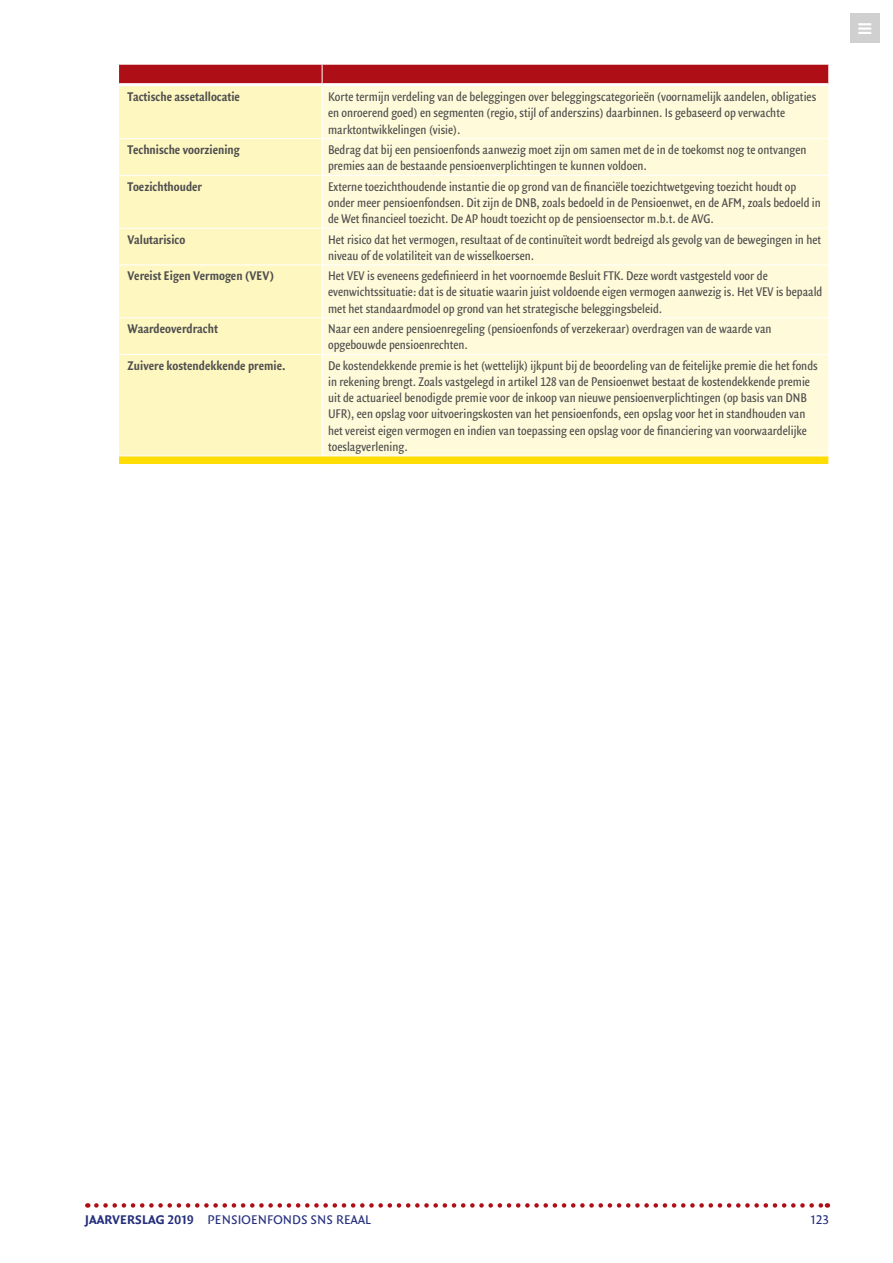
<style>
.page{position:relative;width:893px;height:1263px;background:#fff}
.page>*{position:absolute;margin:0;border:0;box-sizing:border-box;transform-origin:0 0}
.t1{font:condensed 13.5px/16.2px "Quadraat Sans OT";color:#4f4f4f}
.t2{font:13.5px "Quadraat Sans OT Cn Bld";color:#4f4f4f}
.t3{font:13.5px "Quadraat Sans OT";letter-spacing:.01em;color:#242e7c}
.s1{font-family:"Quadraat Sans OT Bld"}
</style>
<div class="page">
<svg style="left:96px;top:1203px;width:732px;height:5px"></svg>
<div style="left:850px;top:13px;width:30px;height:30px;background:#d0d0d0"></div>
<div style="left:119px;top:86px;width:203px;height:370px;background:#fff7c0"></div>
<div style="left:323px;top:86px;width:505px;height:370px;background:#fffad9"></div>
<div style="left:119px;top:456px;width:710px;height:8px;background:#fd0"></div>
<hr style="left:119px;top:138px;width:203px;height:1px;background:#fff">
<hr style="left:322px;top:138px;width:507px;height:1px;background:#fff">
<hr style="left:119px;top:175px;width:203px;height:1px;background:#fff">
<hr style="left:322px;top:175px;width:507px;height:1px;background:#fff">
<hr style="left:119px;top:228px;width:203px;height:1px;background:#fff">
<hr style="left:322px;top:228px;width:507px;height:1px;background:#fff">
<hr style="left:119px;top:264px;width:203px;height:1px;background:#fff">
<hr style="left:322px;top:264px;width:507px;height:1px;background:#fff">
<hr style="left:119px;top:317px;width:203px;height:1px;background:#fff">
<hr style="left:322px;top:317px;width:507px;height:1px;background:#fff">
<hr style="left:119px;top:354px;width:203px;height:1px;background:#fff">
<hr style="left:322px;top:354px;width:507px;height:1px;background:#fff">
<hr style="left:119px;top:456px;width:203px;height:1px;background:#fff">
<hr style="left:322px;top:456px;width:507px;height:1px;background:#fff">
<div style="left:119px;top:64px;width:710px;height:21px;background:#ae0e16"></div>
<hr style="left:119px;top:83px;width:203px;height:3px;background:#fff">
<hr style="left:322px;top:83px;width:506px;height:3px;background:#fff">
<p class="t2" style="left:128px;top:89px;width:114px">Tactische assetallocatie</p>
<p class="t1" style="left:328px;top:89px;width:490px">Korte termijn verdeling van de beleggingen over beleggingscategorieën (voornamelijk aandelen, obligaties en onroerend goed) en segmenten (regio, stijl of anderszins) daarbinnen. Is gebaseerd op verwachte marktontwikkelingen (visie).</p>
<p class="t2" style="left:128px;top:142px;width:114px">Technische voorziening</p>
<p class="t1" style="left:328px;top:142px;width:480px">Bedrag dat bij een pensioenfonds aanwezig moet zijn om samen met de in de toekomst nog te ontvangen premies aan de bestaande pensioenverplichtingen te kunnen voldoen.</p>
<p class="t2" style="left:128px;top:178px;width:76px">Toezichthouder</p>
<p class="t1" style="left:328px;top:179px;width:494px">Externe toezichthoudende instantie die op grond van de financiële toezichtwetgeving toezicht houdt op onder meer pensioenfondsen. Dit zijn de DNB, zoals bedoeld in de Pensioenwet, en de AFM, zoals bedoeld in de Wet financieel toezicht. De AP houdt toezicht op de pensioensector m.b.t. de AVG.</p>
<p class="t2" style="left:128px;top:231px;width:59px">Valutarisico</p>
<p class="t1" style="left:328px;top:231px;width:495px">Het risico dat het vermogen, resultaat of de continuïteit wordt bedreigd als gevolg van de bewegingen in het niveau of de volatiliteit van de wisselkoersen.</p>
<p class="t2" style="left:128px;top:268px;width:148px">Vereist Eigen Vermogen (VEV)</p>
<p class="t1" style="left:328px;top:268px;width:496px">Het VEV is eveneens gedefinieerd in het voornoemde Besluit FTK. Deze wordt vastgesteld voor de evenwichtssituatie: dat is de situatie waarin juist voldoende eigen vermogen aanwezig is. Het VEV is bepaald met het standaardmodel op grond van het strategische beleggingsbeleid.</p>
<p class="t2" style="left:128px;top:321px;width:92px">Waardeoverdracht</p>
<p class="t1" style="left:328px;top:321px;width:445px">Naar een andere pensioenregeling (pensioenfonds of verzekeraar) overdragen van de waarde van opgebouwde pensioenrechten.</p>
<p class="t2" style="left:128px;top:358px;width:159px">Zuivere kostendekkende premie.</p>
<p class="t1" style="left:328px;top:358px;width:491px">De kostendekkende premie is het (wettelijk) ijkpunt bij de beoordeling van de feitelijke premie die het fonds in rekening brengt. Zoals vastgelegd in artikel 128 van de Pensioenwet bestaat de kostendekkende premie uit de actuarieel benodigde premie voor de inkoop van nieuwe pensioenverplichtingen (op basis van DNB UFR), een opslag voor uitvoeringskosten van het pensioenfonds, een opslag voor het in standhouden van het vereist eigen vermogen en indien van toepassing een opslag voor de financiering van voorwaardelijke toeslagverlening.</p>
<p class="t3" style="left:85px;top:1212px;width:288px"><span class="s1">JAARVERSLAG 2019</span> PENSIOENFONDS SNS REAAL</p>
<p class="t3" style="left:811px;top:1212px;width:20px">123</p>
</div>
